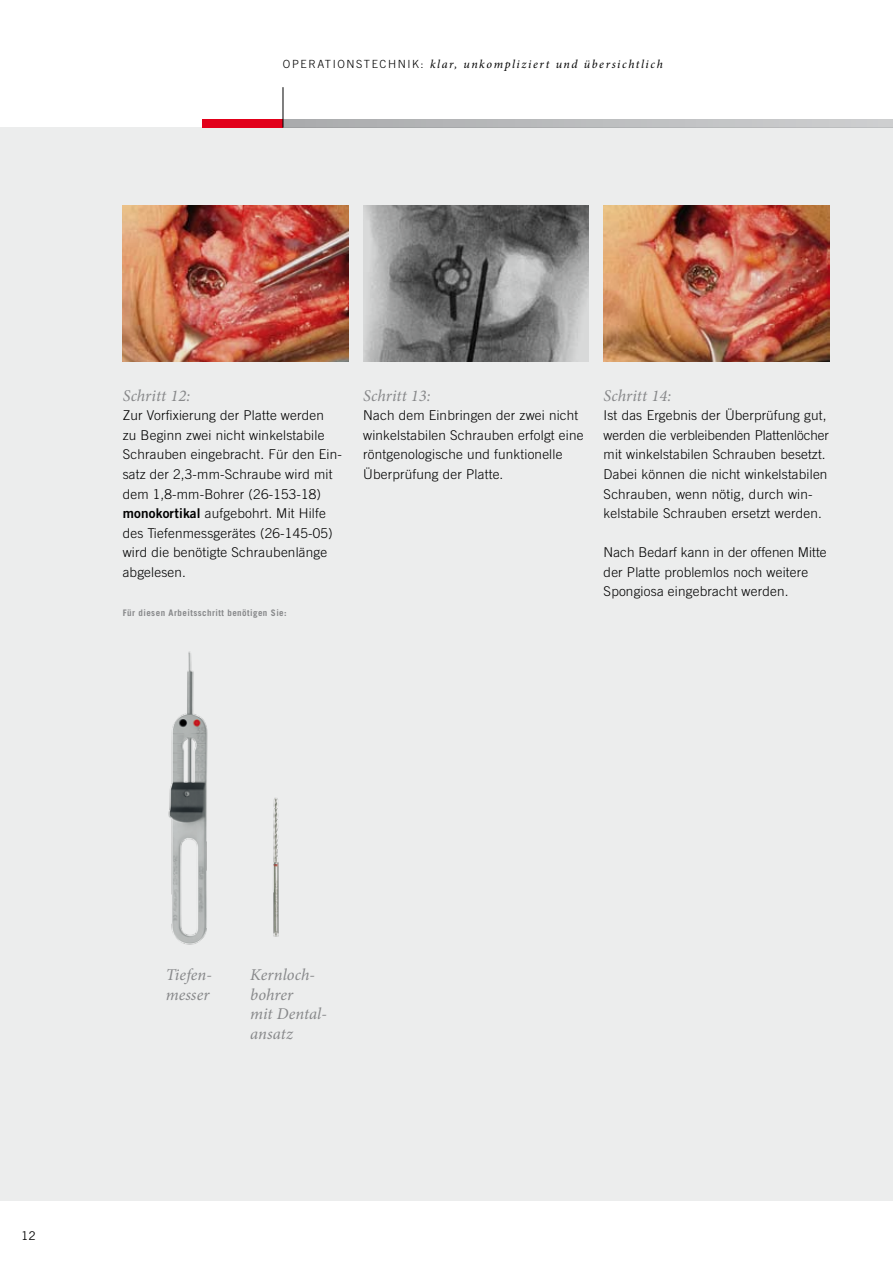
<style>
.page{position:relative;width:893px;height:1263px;background:#fff}
.page>*{position:absolute;margin:0;border:0;box-sizing:border-box;transform-origin:0 0}
.t1{font:italic 16.5px/19.5px "Minion Pro";letter-spacing:.005em;color:#87888a}
.t2{font:300 13.5px/19.5px "Trade Gothic";letter-spacing:.015em;color:#000}
.t3{font:italic 12px "Minion Pro";letter-spacing:.13em;color:#000}
.t4{font:12px "Trade Gothic";color:#000}
.t5{font:300 11.25px "Trade Gothic";letter-spacing:.14em;color:#000}
.t6{font:700 9px "Trade Gothic";letter-spacing:.05em;color:#87888a}
.s1{font-family:"Trade Gothic";font-weight:300;font-style:normal;font-size:11.25px}
.s2{font-family:"Trade Gothic Bold Two";font-weight:400}
</style>
<div class="page">
<div style="left:0;top:128px;width:893px;height:1073px;background:#eceded"></div>
<svg style="left:284px;top:119px;width:608px;height:9px;background:#babbbd"></svg>
<div style="left:203px;top:119px;width:80px;height:9px;background:#e2001a"></div>
<hr style="left:283px;top:87px;width:1px;height:41px;background:#000">
<img style="left:604px;top:206px;width:225px;height:156px">
<img style="left:123px;top:206px;width:225px;height:156px">
<img style="left:363px;top:206px;width:226px;height:156px">
<img style="left:168px;top:651px;width:40px;height:294px">
<img style="left:273px;top:797px;width:6px;height:140px">
<p class="t5" style="left:283px;top:58px;width:9px">Oper</p>
<p class="t5" style="left:317px;top:58px;width:63px">ations tech</p>
<p class="t3" style="left:398px;top:56px;width:266px"><span class="s1">nik :</span> klar, unkompliziert und übersichtlich</p>
<p class="t1" style="left:123px;top:386px;width:69px">Schritt 12:</p>
<p class="t2" style="left:123px;top:406px;width:221px">Zur Vorfixierung der Platte werden<br>zu Beginn zwei nicht winkelstabile<br>Schrauben eingebracht. Für den Ein&shy;satz der 2,3-mm-Schraube wird mit dem 1,8-mm-Bohrer (26-153-18) <span class="s2">monokortikal</span> aufgebohrt. Mit Hilfe des Tiefenmessgerätes (26-145-05) wird die benötigte Schraubenlänge abgelesen.</p>
<p class="t6" style="left:123px;top:607px;width:166px">Für diesen Arbeitsschritt benötigen Sie:</p>
<p class="t1" style="left:363px;top:386px;width:69px">Schritt 13:</p>
<p class="t2" style="left:363px;top:406px;width:222px">Nach dem Einbringen der zwei nicht winkelstabilen Schrauben erfolgt eine röntgenologische und funktionelle Überprüfung der Platte.</p>
<p class="t1" style="left:604px;top:386px;width:69px">Schritt 14:</p>
<p class="t2" style="left:604px;top:406px;width:227px">Ist das Ergebnis der Überprüfung gut, werden die verbleibenden Plattenlöcher mit winkelstabilen Schrauben besetzt.<br>Dabei können die nicht winkelstabilen Schrauben, wenn nötig, durch win&shy;kelstabile Schrauben ersetzt werden.</p>
<p class="t2" style="left:604px;top:542px;width:224px">Nach Bedarf kann in der offenen Mitte der Platte problemlos noch weitere<br>Spongiosa eingebracht werden.</p>
<p class="t4" style="left:21px;top:1228px;width:16px">12</p>
<p class="t1" style="left:166px;top:965px;width:46px">Tiefen&shy;messer</p>
<p class="t1" style="left:250px;top:965px;width:77px">Kernloch&shy;bohrer<br>mit Dental&shy;ansatz</p>
</div>
